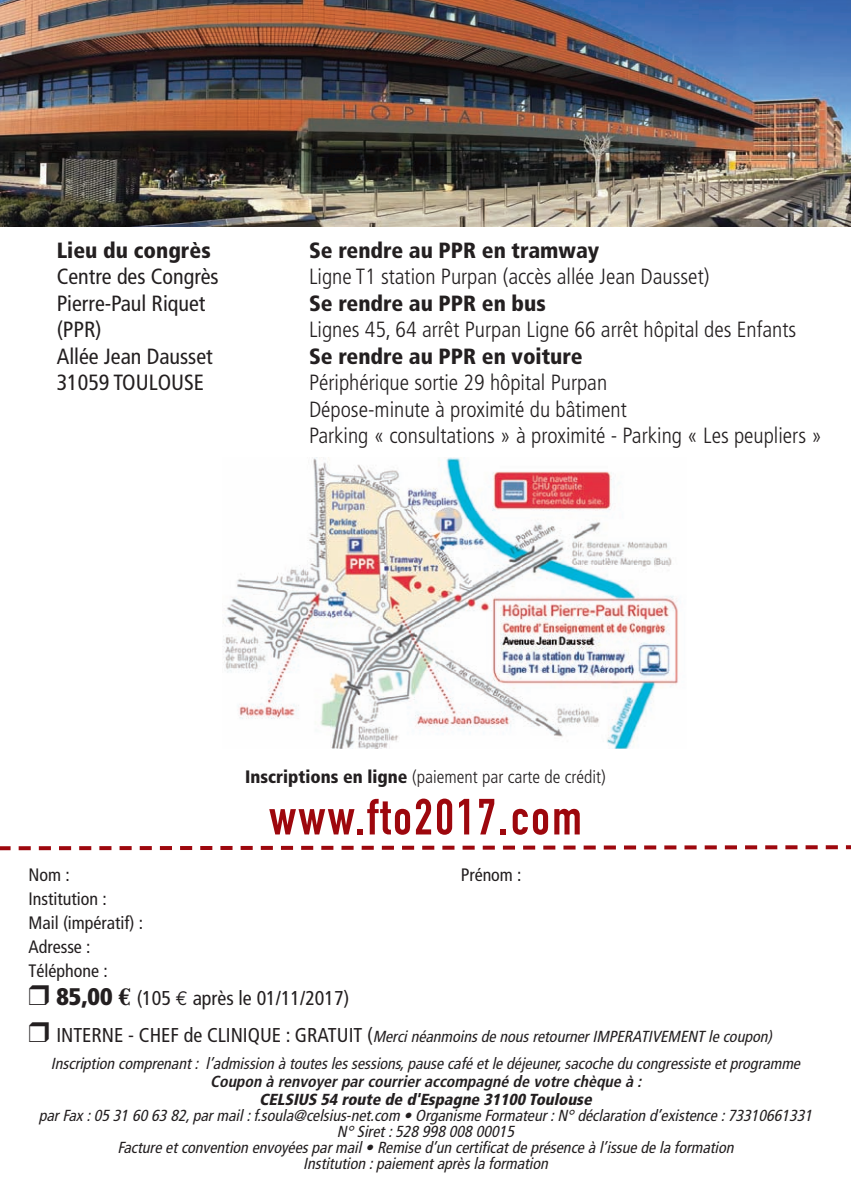
<style>
.page{position:relative;width:851px;height:1191px;background:#fff}
.page>*{position:absolute;margin:0;border:0;box-sizing:border-box;transform-origin:0 0}
.t1{font:50px "DIN Engschrift Alternate";letter-spacing:.05em;color:#9d070d}
.t2{font:300 condensed 22px/26.4px "Frutiger";color:#231f20}
.t3{font:900 condensed 22px "Frutiger";color:#231f20}
.t4{font:condensed 22px/26.4px "Frutiger";color:#231f20}
.t5{font:condensed 20px "Frutiger";color:#231f20}
.t6{font:condensed 18px/24px "Frutiger";color:#231f20}
.t7{font:300 condensed 18px "Frutiger";color:#231f20}
.t8{font:italic condensed 16px/16px "Frutiger";color:#231f20}
.t9{font:italic 700 condensed 16px "Frutiger";color:#231f20}
.t10{font:italic 900 condensed 16px "Frutiger";color:#231f20}
.s1{font-weight:900}
.s2{font-weight:900;font-size:24px}
.s3{font-family:"Euro Serif";font-weight:700;font-stretch:normal;font-size:24px}
.s4{font-family:"Euro Mono";font-stretch:normal}
.s5{font-style:normal;font-size:20px}
</style>
<div class="page">
<svg style="left:0;top:845px;width:850px;height:6px"></svg>
<img style="left:223px;top:457px;width:455px;height:292px">
<img style="left:0;top:0;width:850px;height:226px">
<h2 class="t3" style="left:57px;top:241px;width:155px">Lieu du congrès</h2>
<h2 class="t4" style="left:57px;top:265px;width:163px">Centre des Congrès<br>Pierre-Paul Riquet (PPR)<br>Allée Jean Dausset<br>31059 TOULOUSE</h2>
<h2 class="t3" style="left:309px;top:241px;width:292px">Se rendre au PPR en tramway</h2>
<h2 class="t2" style="left:309px;top:265px;width:402px">Ligne T1 station Purpan (accès allée Jean Dausset)</h2>
<h2 class="t3" style="left:309px;top:294px;width:238px">Se rendre au PPR en bus</h2>
<h2 class="t2" style="left:309px;top:318px;width:488px">Lignes 45, 64 arrêt Purpan Ligne 66 arrêt hôpital des Enfants</h2>
<h2 class="t3" style="left:309px;top:347px;width:275px">Se rendre au PPR en voiture</h2>
<h2 class="t2" style="left:309px;top:371px;width:514px">Périphérique sortie 29 hôpital Purpan<br>Dépose-minute à proximité du bâtiment<br>Parking « consultations » à proximité - Parking « Les peupliers »</h2>
<p class="t7" style="left:245px;top:770px;width:362px"><span class="s1">Inscriptions en ligne</span> (paiement par carte de crédit)</p>
<h1 class="t1" style="left:269px;top:799px;width:314px">www.fto2017.com</h1>
<p class="t6" style="left:28px;top:864px;width:43px">Nom :</p>
<p class="t6" style="left:460px;top:864px;width:62px">Prénom :</p>
<p class="t6" style="left:28px;top:888px;width:116px">Institution :<br>Mail (impératif) :<br>Adresse :<br>Téléphone :</p>
<p class="t5" style="left:28px;top:990px;width:322px">❒ <span class="s2">85,00</span> <span class="s3">€</span> (105 <span class="s4">€</span> après le 01/11/2017)</p>
<p class="t8" style="left:51px;top:1024px;width:753px;line-height:26.6px;text-indent:-23px">❒ <span class="s5">I N T E R N E - C H E F d e C L I N I Q U E : G R AT U I T (</span> Merci néanmoins de nous retourner IMPERATIVEMENT le coupon)<br>Inscription comprenant : l’admission à toutes les sessions, pause café et le déjeuner, sacoche du congressiste et programme</p>
<p class="t9" style="left:210px;top:1074px;width:436px">Coupon à renvoyer par courrier accompagné de votre chèque à :</p>
<p class="t10" style="left:259px;top:1092px;width:337px">CELSIUS 54 route de d'Espagne 31100 Toulouse</p>
<p class="t8" style="left:39px;top:1108px;width:778px;text-align:center">par Fax : 05 31 60 63 82, par mail : f.soula@celsius-net.com • Organisme Formateur : N° déclaration d’existence : 73310661331<br>N° Siret : 528 998 008 00015<br>Facture et convention envoyées par mail • Remise d’un certificat de présence à l’issue de la formation<br>Institution : paiement après la formation</p>
</div>
